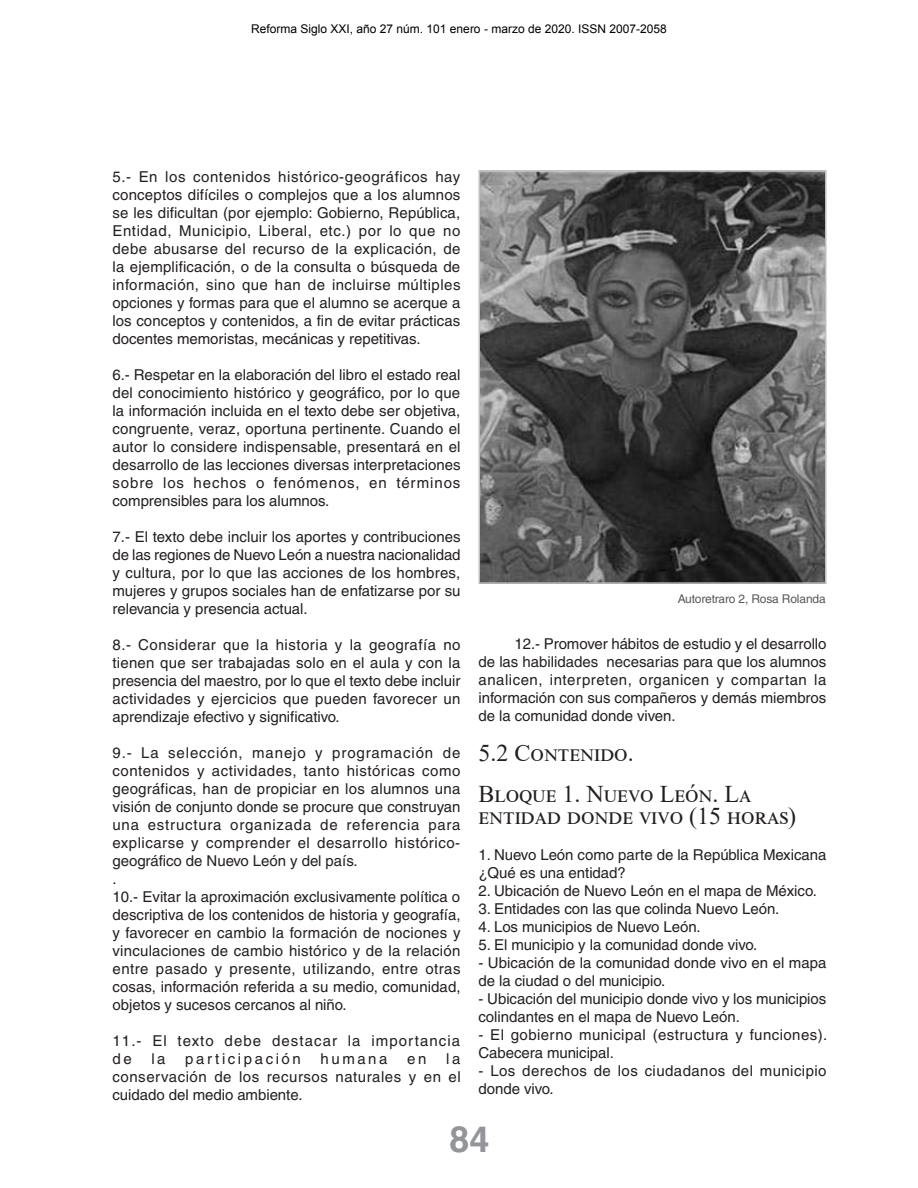
<style>
.page{position:relative;width:918px;height:1188px;background:#fff}
.page>*{position:absolute;margin:0;border:0;box-sizing:border-box;transform-origin:0 0}
.t1{font:700 36px "Helvetica";color:#939598}
.t2{font:24px/22.5px "Times New Roman";color:#231f20}
.poemas{font:15px/18px "Helvetica";letter-spacing:-.005em;color:#231f20;text-align:justify}
.poemas-2{font:15px/18px "Helvetica";letter-spacing:.03em;color:#231f20}
.poemas-3{font:15px/18px "Helvetica";letter-spacing:.07em;color:#231f20}
.poemas-4{font:15px "Helvetica";letter-spacing:.17em;color:#231f20}
.pie{font:12px "Helvetica";letter-spacing:-.015em;color:#57585a}
</style>
<div class="page">
<img style="left:481px;top:173px;width:342px;height:408px">
<div style="left:478px;top:170px;width:348px;height:414px;border:2px solid #bfbfbf"></div>
<p class="poemas" style="left:112px;top:167px;width:350px">5.- En los contenidos histórico-geográficos hay conceptos difíciles o complejos que a los alumnos se les dificultan (por ejemplo: Gobierno, República, Entidad, Municipio, Liberal, etc.) por lo que no debe abusarse del recurso de la explicación, de la ejemplificación, o de la consulta o búsqueda de información, sino que han de incluirse múltiples opciones y formas para que el alumno se acerque a los conceptos y contenidos, a fin de evitar prácticas docentes memoristas, mecánicas y repetitivas.</p>
<p class="poemas" style="left:112px;top:365px;width:350px">6.- Respetar en la elaboración del libro el estado real del conocimiento histórico y geográfico, por lo que la información incluida en el texto debe ser objetiva, congruente, veraz, oportuna pertinente. Cuando el autor lo considere indispensable, presentará en el desarrollo de las lecciones diversas interpretaciones sobre los hechos o fenómenos, en términos comprensibles para los alumnos.</p>
<p class="poemas" style="left:112px;top:527px;width:350px">7.- El texto debe incluir los aportes y contribuciones de las regiones de Nuevo León a nuestra nacionalidad y cultura, por lo que las acciones de los hombres, mujeres y grupos sociales han de enfatizarse por su relevancia y presencia actual.</p>
<p class="poemas" style="left:112px;top:635px;width:350px">8.- Considerar que la historia y la geografía no tienen que ser trabajadas solo en el aula y con la presencia del maestro, por lo que el texto debe incluir actividades y ejercicios que pueden favorecer un aprendizaje efectivo y significativo.</p>
<p class="poemas" style="left:112px;top:743px;width:350px">9.- La selección, manejo y programación de contenidos y actividades, tanto históricas como geográficas, han de propiciar en los alumnos una visión de conjunto donde se procure que construyan una estructura organizada de referencia para explicarse y comprender el desarrollo histórico&shy;geográfico de Nuevo León y del país.</p>
<p class="poemas" style="left:112px;top:869px;width:6px">.</p>
<p class="poemas" style="left:112px;top:887px;width:350px">10.- Evitar la aproximación exclusivamente política o descriptiva de los contenidos de historia y geografía, y favorecer en cambio la formación de nociones y vinculaciones de cambio histórico y de la relación entre pasado y presente, utilizando, entre otras cosas, información referida a su medio, comunidad, objetos y sucesos cercanos al niño.</p>
<p class="poemas-3" style="left:112px;top:1031px;width:349px">11.- El texto debe destacar la importancia de</p>
<p class="poemas" style="left:151px;top:1049px;width:16px">la</p>
<p class="poemas-4" style="left:185px;top:1050px;width:117px">participación</p>
<p class="poemas" style="left:321px;top:1049px;width:69px">humana</p>
<p class="poemas" style="left:407px;top:1049px;width:21px">en</p>
<p class="poemas" style="left:112px;top:1049px;width:350px;text-indent:334px">la conservación de los recursos naturales y en el cuidado del medio ambiente.</p>
<p class="pie" style="left:678px;top:592px;width:150px">Autoretraro 2, Rosa Rolanda</p>
<p class="poemas" style="left:478px;top:634px;width:350px;text-indent:36px">12.- Promover hábitos de estudio y el desarrollo de las habilidades necesarias para que los alumnos analicen, interpreten, organicen y compartan la información con sus compañeros y demás miembros de la comunidad donde viven.</p>
<p class="t2" style="left:478px;top:741px;width:157px">5.2 Contenido.</p>
<p class="t2" style="left:478px;top:782px;width:319px">Bloque 1. Nuevo León. La entidad donde vivo (15 horas)</p>
<p class="poemas" style="left:478px;top:846px;width:349px">1. Nuevo León como parte de la República Mexicana ¿Qué es una entidad?</p>
<p class="poemas" style="left:478px;top:882px;width:340px">2. Ubicación de Nuevo León en el mapa de México.</p>
<p class="poemas" style="left:478px;top:900px;width:303px">3. Entidades con las que colinda Nuevo León.</p>
<p class="poemas" style="left:478px;top:918px;width:224px">4. Los municipios de Nuevo León.</p>
<p class="poemas" style="left:478px;top:936px;width:280px">5. El municipio y la comunidad donde vivo.</p>
<p class="poemas" style="left:478px;top:954px;width:350px">- Ubicación de la comunidad donde vivo en el mapa de la ciudad o del municipio.</p>
<p class="poemas" style="left:478px;top:990px;width:349px">- Ubicación del municipio donde vivo y los municipios colindantes en el mapa de Nuevo León.</p>
<p class="poemas-2" style="left:478px;top:1026px;width:350px">- El gobierno municipal (estructura y funciones).<br>Cabecera municipal.</p>
<p class="poemas-2" style="left:478px;top:1062px;width:350px">- Los derechos de los ciudadanos del municipio donde vivo.</p>
<h1 class="t1" style="left:450px;top:1116px;width:41px">84</h1>
</div>
